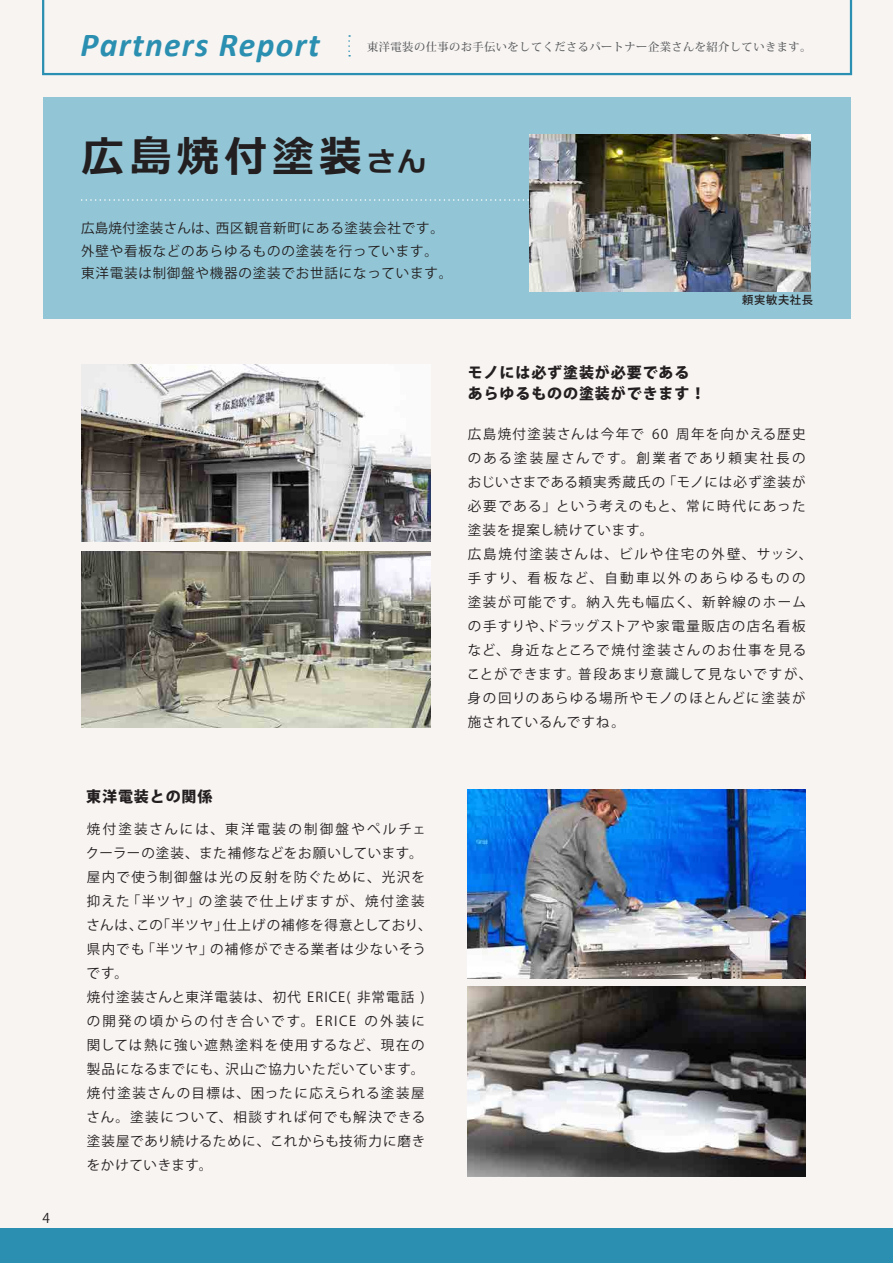
<style>
.page{position:relative;width:893px;height:1263px;background:#f7f4f2}
.page>*{position:absolute;margin:0;border:0;box-sizing:border-box;transform-origin:0 0}
.t1{font:43.2px "C4 Xenon E";letter-spacing:.1em;color:#231f20}
.t2{font:italic 700 33.6px "Calibri";letter-spacing:.04em;color:#2a8fb0}
.t3{font:800 15px/21px "Koz Go Pro";letter-spacing:.06em;color:#231f20}
.t4{font:13.5px/24px "Koz Go Pro";letter-spacing:.08em;color:#231f20}
.t5{font:13.5px/24px "Koz Go Pro";letter-spacing:.105em;color:#231f20}
.t6{font:13.5px/22.5px "Koz Go Pro";letter-spacing:.06em;color:#231f20}
.t7{font:500 11.25px "Koz Min Pro";letter-spacing:.04em;color:#57585a}
.t8{font:500 11.25px "Koz Go Pro";letter-spacing:.06em;color:#231f20}
.s1{font-size:29.1px}
</style>
<div class="page">
<div style="left:0;top:1229px;width:893px;height:34px;background:#2a8fb0"></div>
<div style="left:43px;top:97px;width:808px;height:221px;background:#92c6d6"></div>
<svg style="left:42px;top:0;width:810px;height:75px"></svg>
<svg style="left:348px;top:35px;width:2px;height:22px"></svg>
<svg style="left:82px;top:199px;width:448px;height:2px"></svg>
<img style="left:468px;top:789px;width:338px;height:190px">
<img style="left:468px;top:986px;width:338px;height:190px">
<img style="left:82px;top:364px;width:348px;height:177px">
<img style="left:530px;top:134px;width:281px;height:158px">
<img style="left:82px;top:551px;width:348px;height:177px">
<p class="t4" style="left:43px;top:1206px;width:9px">4</p>
<h2 class="t2" style="left:81px;top:23px;width:241px">Partners Report</h2>
<p class="t7" style="left:367px;top:38px;width:446px">東洋電装の仕事のお手伝いをしてくださるパートナー企業さんを紹介していきます。</p>
<h1 class="t1" style="left:82px;top:134px;width:346px">広島焼付塗装<span class="s1">さん</span></h1>
<p class="t6" style="left:81px;top:217px;width:373px">広島焼付塗装さんは、西区観音新町にある塗装会社です。外壁や看板などのあらゆるものの塗装を行っています。東洋電装は制御盤や機器の塗装でお世話になっています。</p>
<p class="t3" style="left:86px;top:787px;width:128px">東洋電装との関係</p>
<p class="t4" style="left:86px;top:817px;width:347px">焼付塗装さんには、東洋電装の制御盤やペルチェクーラーの塗装、また補修などをお願いしています。屋内で使う制御盤は光の反射を防ぐために、光沢を抑えた「半ツヤ」の塗装で仕上げますが、焼付塗装さんは、この「半ツヤ」仕上げの補修を得意としており、県内でも「半ツヤ」の補修ができる業者は少ないそうです。<br>焼付塗装さんと東洋電装は、初代 ERICE( 非常電話 )の開発の頃からの付き合いです。ERICE の外装に関しては熱に強い遮熱塗料を使用するなど、現在の製品になるまでにも、沢山ご協力いただいています。焼付塗装さんの目標は、困ったに応えられる塗装屋さん。塗装について、相談すれば何でも解決できる塗装屋であり続けるために、これからも技術力に磨きをかけていきます。</p>
<p class="t3" style="left:468px;top:363px;width:239px">モノには必ず塗装が必要であるあらゆるものの塗装ができます！</p>
<p class="t8" style="left:742px;top:293px;width:72px">頼実敏夫社長</p>
<p class="t5" style="left:467px;top:423px;width:347px">広島焼付塗装さんは今年で 60 周年を向かえる歴史のある塗装屋さんです。創業者であり頼実社長のおじいさまである頼実秀蔵氏の「モノには必ず塗装が必要である」という考えのもと、常に時代にあった塗装を提案し続けています。<br>広島焼付塗装さんは、ビルや住宅の外壁、サッシ、手すり、看板など、自動車以外のあらゆるものの塗装が可能です。納入先も幅広く、新幹線のホームの手すりや、ドラッグストアや家電量販店の店名看板など、身近なところで焼付塗装さんのお仕事を見ることができます。普段あまり意識して見ないですが、身の回りのあらゆる場所やモノのほとんどに塗装が施されているんですね。</p>
</div>
